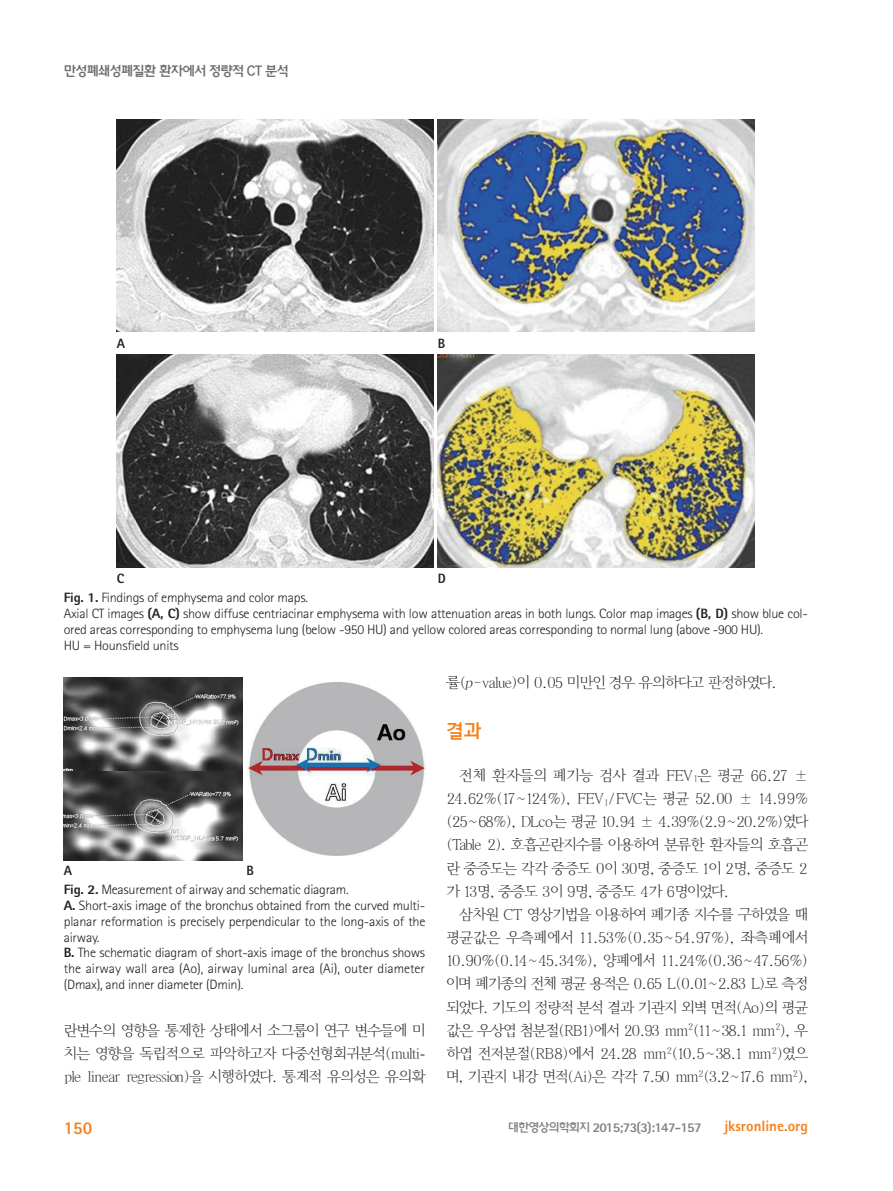
<style>
.page{position:relative;width:893px;height:1191px;background:#fff}
.page>*{position:absolute;margin:0;border:0;box-sizing:border-box;transform-origin:0 0}
.큰제목{font:19.5px "Y Dotum 140";color:#f58220}
.t1{font:800 18px "Rotis Sans Serif Std";color:#f58220;scale:.95 1}
.본문{font:15px/23.2px "Y Batang 110";letter-spacing:-.02em;color:#231f20;text-align:justify}
.t2{font:800 15px "Rotis Sans Serif Std";color:#f58220}
.그림제목1{font:300 13.5px/15.8px "Rotis Sans Serif Std";letter-spacing:-.02em;color:#231f20;text-align:justify;scale:1.05 1}
.그림제목{font:300 13.5px "Rotis Sans Serif Std";letter-spacing:-.02em;color:#231f20;scale:1.05 1}
.t3{font:800 13.5px "Rotis Sans Serif Std";letter-spacing:-.05em;color:#808285}
.t4{font:13.5px "Y Dotum 140";letter-spacing:-.05em;color:#6c6d70}
.t5{font:800 13.5px "Rotis Sans Serif Std";color:#231f20}
.s1{font-weight:800}
.s2{font-style:italic}
.s3{font-family:"Y Dotum 140";font-weight:400;font-size:12px}
</style>
<div class="page">
<img style="left:117px;top:119px;width:317px;height:213px">
<img style="left:117px;top:354px;width:317px;height:213px">
<img style="left:438px;top:119px;width:317px;height:213px">
<img style="left:438px;top:354px;width:317px;height:213px">
<img style="left:64px;top:677px;width:178px;height:183px">
<img style="left:247px;top:682px;width:178px;height:174px">
<p class="t4" style="left:64px;top:63px;width:226px">만성폐쇄성폐질환 환자에서 정량적 CT 분석</p>
<p class="t5" style="left:117px;top:335px;width:10px">A</p>
<p class="t5" style="left:117px;top:570px;width:9px">C</p>
<p class="t5" style="left:438px;top:335px;width:9px">B</p>
<p class="t5" style="left:438px;top:570px;width:10px">D</p>
<p class="그림제목" style="left:64px;top:590px;width:234px"><span class="s1">Fig. 1.</span> Findings of emphysema and color maps.</p>
<p class="그림제목1" style="left:64px;top:605px;width:710px">Axial CT images <span class="s1">(A, C)</span> show diffuse centriacinar emphysema with low attenuation areas in both lungs. Color map images <span class="s1">(B, D)</span> show blue col&shy;ored areas corresponding to emphysema lung (below -950 HU) and yellow colored areas corresponding to normal lung (above -900 HU).</p>
<p class="그림제목1" style="left:64px;top:637px;width:111px">HU = Hounsfield units</p>
<p class="t5" style="left:64px;top:862px;width:10px">A</p>
<p class="t5" style="left:247px;top:862px;width:9px">B</p>
<p class="그림제목" style="left:64px;top:882px;width:273px"><span class="s1">Fig. 2.</span> Measurement of airway and schematic diagram.</p>
<p class="그림제목1" style="left:64px;top:897px;width:346px"><span class="s1">A.</span> Short-axis image of the bronchus obtained from the curved multi&shy;planar reformation is precisely perpendicular to the long-axis of the airway.</p>
<p class="그림제목1" style="left:64px;top:945px;width:346px"><span class="s1">B.</span> The schematic diagram of short-axis image of the bronchus shows the airway wall area (Ao), airway luminal area (Ai), outer diameter (Dmax), and inner diameter (Dmin).</p>
<p class="본문" style="left:64px;top:1019px;width:363px">란변수의 영향을 통제한 상태에서 소그룹이 연구 변수들에 미 치는 영향을 독립적으로 파악하고자 다중선형회귀분석(multi&shy;ple linear regression)을 시행하였다. 통계적 유의성은 유의확</p>
<p class="본문" style="left:446px;top:671px;width:331px">률(<span class="s2">p</span>-value)이 0.05 미만인 경우 유의하다고 판정하였다.</p>
<p class="큰제목" style="left:446px;top:720px;width:36px">결과</p>
<p class="본문" style="left:446px;top:764px;width:363px;text-indent:13px">전체 환자들의 폐기능 검사 결과 FEV<sub>1</sub>은 평균 66.27 ± 24.62%(17~124%), FEV<sub>1</sub>/FVC는 평균 52.00 ± 14.99% (25~68%), DLco는 평균 10.94 ± 4.39%(2.9~20.2%)였다 (Table 2). 호흡곤란지수를 이용하여 분류한 환자들의 호흡곤 란 중증도는 각각 중증도 0이 30명, 중증도 1이 2명, 중증도 2 가 13명, 중증도 3이 9명, 중증도 4가 6명이었다.</p>
<p class="본문" style="left:446px;top:903px;width:363px;text-indent:13px">삼차원 CT 영상기법을 이용하여 폐기종 지수를 구하였을 때 평균값은 우측폐에서 11.53%(0.35~54.97%), 좌측폐에서 10.90%(0.14~45.34%), 양폐에서 11.24%(0.36~47.56%) 이며 폐기종의 전체 평균 용적은 0.65 L(0.01~2.83 L)로 측정 되었다. 기도의 정량적 분석 결과 기관지 외벽 면적(Ao)의 평균 값은 우상엽 첨분절(RB1)에서 20.93 mm<sup>2</sup>(11~38.1 mm<sup>2</sup>), 우 하엽 전저분절(RB8)에서 24.28 mm<sup>2</sup>(10.5~38.1 mm<sup>2</sup>)였으 며, 기관지 내강 면적(Ai)은 각각 7.50 mm<sup>2</sup>(3.2~17.6 mm<sup>2</sup>),</p>
<p class="t1" style="left:64px;top:1116px;width:32px">150</p>
<p class="t3" style="left:508px;top:1118px;width:195px"><span class="s3">대한영상의학회지</span> 2015;73(3):147-157</p>
<p class="t2" style="left:724px;top:1116px;width:85px">jksronline.org</p>
</div>
